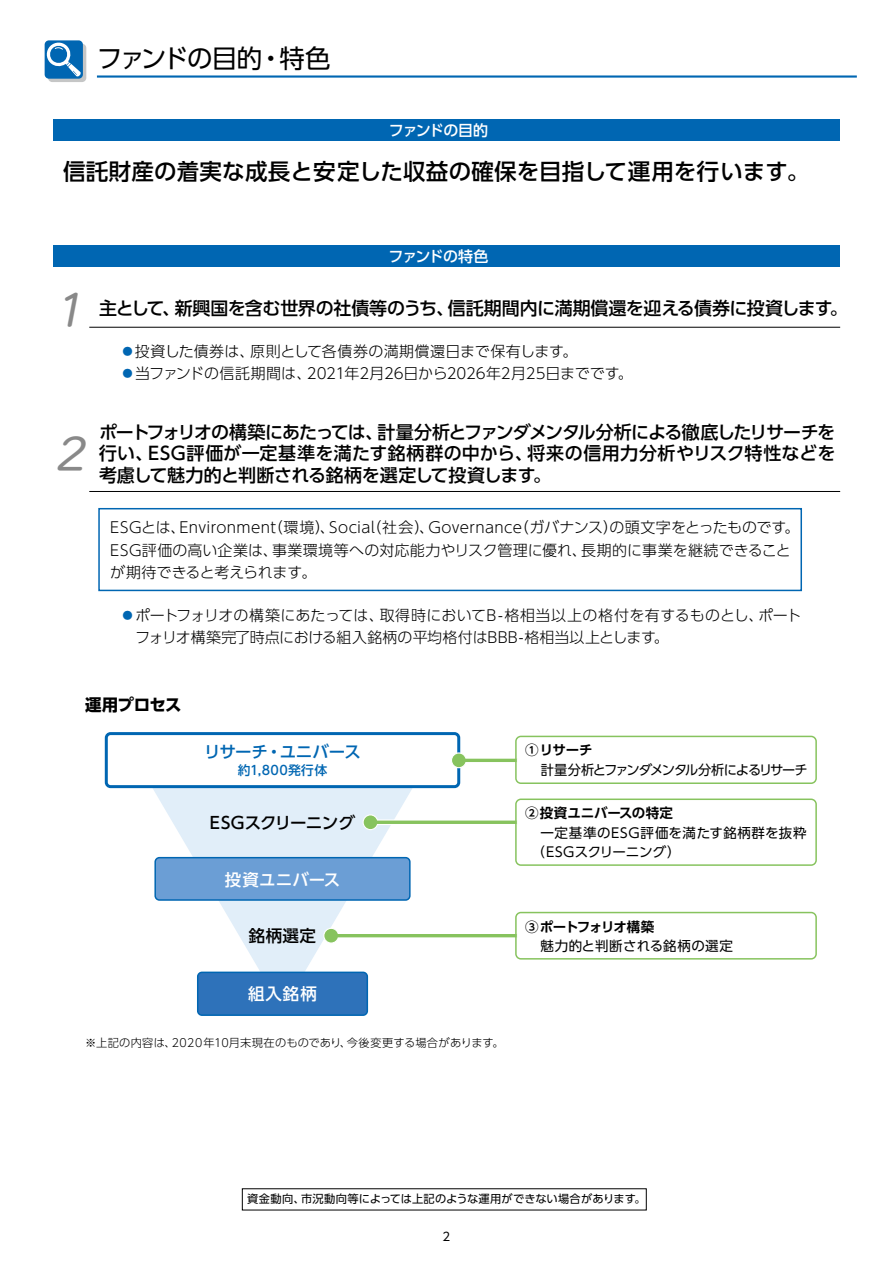
<style>
.page{position:relative;width:893px;height:1263px;background:#fff}
.page>*{position:absolute;margin:0;border:0;box-sizing:border-box;transform-origin:0 0}
.t1{font:italic 48px "UD Digi Kyo";color:#898989}
.t2{font:25.5px "UD Shin Go Pro";letter-spacing:-.05em;color:#000}
.t3{font:500 22.5px "UD Shin Go Pro";letter-spacing:.01em;color:#000}
.t4{font:500 18px/21.6px "UD Shin Go Pro";letter-spacing:-.015em;color:#000;text-align:justify}
.t5{font:500 16.5px "UD Shin Go Pro";letter-spacing:.015em;color:#fff}
.t6{font:500 16.5px "UD Shin Go Pro";letter-spacing:-.025em;color:#000}
.t7{font:500 16.5px "UD Shin Go Pro";letter-spacing:-.02em;color:#0066b2}
.t8{font:700 16.5px "UD Shin Go Pro";letter-spacing:-.045em;color:#000}
.t9{font:500 16.5px "UD Shin Go Pro";letter-spacing:.01em;color:#000}
.t10{font:300 15px/22.5px "UD Shin Go Pro";letter-spacing:.005em;color:#000}
.t11{font:300 15px "UD Shin Go Pro";letter-spacing:-.015em;color:#000}
.t12{font:500 15px "UD Shin Go Pro";letter-spacing:-.06em;color:#fff}
.t13{font:13.5px/19.5px "UD Shin Go Pro";letter-spacing:.035em;color:#000}
.t14{font:13.5px "UD Shin Go Pro";letter-spacing:-.095em;color:#000}
.t15{font:13.5px "UD Shin Go Pro";letter-spacing:.025em;color:#000}
.t16{font:700 13.5px "UD Shin Go Pro De";letter-spacing:.005em;color:#000}
.t17{font:700 13.5px "UD Shin Go Pro De";letter-spacing:-.08em;color:#000}
.t18{font:700 13.5px "UD Shin Go Pro De";letter-spacing:-.02em;color:#000}
.t19{font:500 12.75px "UD Shin Go Pro";letter-spacing:.03em;color:#0066b2}
.t20{font:11.7px "UD Shin Go Pro";color:#000}
.t21{font:300 11.25px "UD Shin Go Pro";letter-spacing:.005em;color:#000}
.t22{font:11.25px "UD Shin Go Pro";letter-spacing:.005em;color:#000}
.s1{color:#0066b2}
</style>
<div class="page">
<hr style="left:97px;top:75px;width:760px;height:3px;background:#0066b2">
<div style="left:53px;top:119px;width:786px;height:21px;background:#0066b2"></div>
<div style="left:53px;top:245px;width:786px;height:21px;background:#0066b2"></div>
<hr style="left:89px;top:327px;width:751px;height:1px;background:#000">
<hr style="left:89px;top:491px;width:751px;height:1px;background:#000">
<div style="left:98px;top:508px;width:704px;height:83px;border:2px solid #0066b2"></div>
<svg style="left:136px;top:788px;width:293px;height:197px;fill:#e1eef9"></svg>
<div style="left:105px;top:732px;width:355px;height:56px;border:3px solid #0066b2;border-radius:4px"></div>
<div style="left:155px;top:858px;width:255px;height:42px;background:#6b9ed5;border-radius:4px"></div>
<div style="left:154px;top:857px;width:257px;height:44px;border:2px solid #0066b2;border-radius:4px"></div>
<div style="left:198px;top:972px;width:169px;height:43px;background:#2e72ba;border-radius:4px"></div>
<div style="left:197px;top:971px;width:171px;height:45px;border:2px solid #0066b2;border-radius:4px"></div>
<svg style="left:452px;top:736px;width:365px;height:48px"></svg>
<svg style="left:363px;top:798px;width:454px;height:68px"></svg>
<svg style="left:323px;top:912px;width:494px;height:47px"></svg>
<div style="left:48px;top:44px;width:38px;height:38px;background:#c5c6c6;border-radius:4px"></div>
<div style="left:45px;top:40px;width:38px;height:39px;background:#0066b2;border-radius:4px"></div>
<svg style="left:46px;top:41px;width:35px;height:36px"></svg>
<h2 class="t2" style="left:97px;top:37px;width:235px">ファンドの目的・特色</h2>
<p class="t12" style="left:389px;top:118px;width:101px">ファンドの目的</p>
<h3 class="t3" style="left:63px;top:153px;width:748px">信託財産の着実な成長と安定した収益の確保を目指して運用を行います。</h3>
<p class="t12" style="left:389px;top:244px;width:101px">ファンドの特色</p>
<h1 class="t1" style="left:57px;top:289px;width:33px">1</h1>
<p class="t4" style="left:99px;top:297px;width:750px">主として、新興国を含む世界の社債等のうち、信託期間内に満期償還を迎える債券に投資します。</p>
<p class="t10" style="left:120px;top:339px;width:458px"><span class="s1">●</span>投資した債券は、原則として各債券の満期償還日まで保有します。</p>
<p class="t11" style="left:120px;top:362px;width:514px"><span class="s1">●</span>当ファンドの信託期間は、2021年2月26日から2026年2月25日までです。</p>
<h1 class="t1" style="left:57px;top:433px;width:33px">2</h1>
<p class="t4" style="left:99px;top:420px;width:738px">ポートフォリオの構築にあたっては、計量分析とファンダメンタル分析による徹底したリサーチを行い、ESG評価が一定基準を満たす銘柄群の中から、将来の信用力分析やリスク特性などを考慮して魅力的と判断される銘柄を選定して投資します。</p>
<p class="t10" style="left:110px;top:516px;width:691px">ESGとは、Environment（環境）、Social（社会）、Governance（ガバナンス）の頭文字をとったものです。<br>ESG評価の高い企業は、事業環境等への対応能力やリスク管理に優れ、長期的に事業を継続できることが期待できると考えられます。</p>
<p class="t10" style="left:135px;top:603px;width:668px;text-indent:-15px"><span class="s1">●</span>ポートフォリオの構築にあたっては、取得時においてB-格相当以上の格付を有するものとし、ポートフォリオ構築完了時点における組入銘柄の平均格付はBBB-格相当以上とします。</p>
<p class="t8" style="left:85px;top:691px;width:98px">運用プロセス</p>
<p class="t7" style="left:204px;top:738px;width:158px">リサーチ・ユニバース</p>
<p class="t19" style="left:238px;top:760px;width:91px">約1,800発行体</p>
<p class="t6" style="left:210px;top:809px;width:147px">ESGスクリーニング</p>
<p class="t5" style="left:225px;top:866px;width:117px">投資ユニバース</p>
<p class="t9" style="left:249px;top:923px;width:69px">銘柄選定</p>
<p class="t5" style="left:248px;top:980px;width:70px">組入銘柄</p>
<p class="t21" style="left:85px;top:1033px;width:420px">※上記の内容は、２０２０年10月末現在のものであり、今後変更する場合があります。</p>
<p class="t18" style="left:525px;top:739px;width:69px">①リサーチ</p>
<p class="t14" style="left:541px;top:759px;width:268px">計量分析とファンダメンタル分析によるリサーチ</p>
<p class="t16" style="left:525px;top:802px;width:149px">②投資ユニバースの特定</p>
<p class="t13" style="left:525px;top:822px;width:283px">　一定基準のESG評価を満たす銘柄群を抜粋　（ESGスクリーニング）</p>
<p class="t17" style="left:525px;top:915px;width:131px">③ポートフォリオ構築</p>
<p class="t15" style="left:525px;top:935px;width:209px">　魅力的と判断される銘柄の選定</p>
<p class="t22" style="left:247px;top:1190px;width:400px">資金動向、市況動向等によっては上記のような運用ができない場合があります。</p>
<p class="t20" style="left:443px;top:1227px;width:9px">2</p>
</div>
